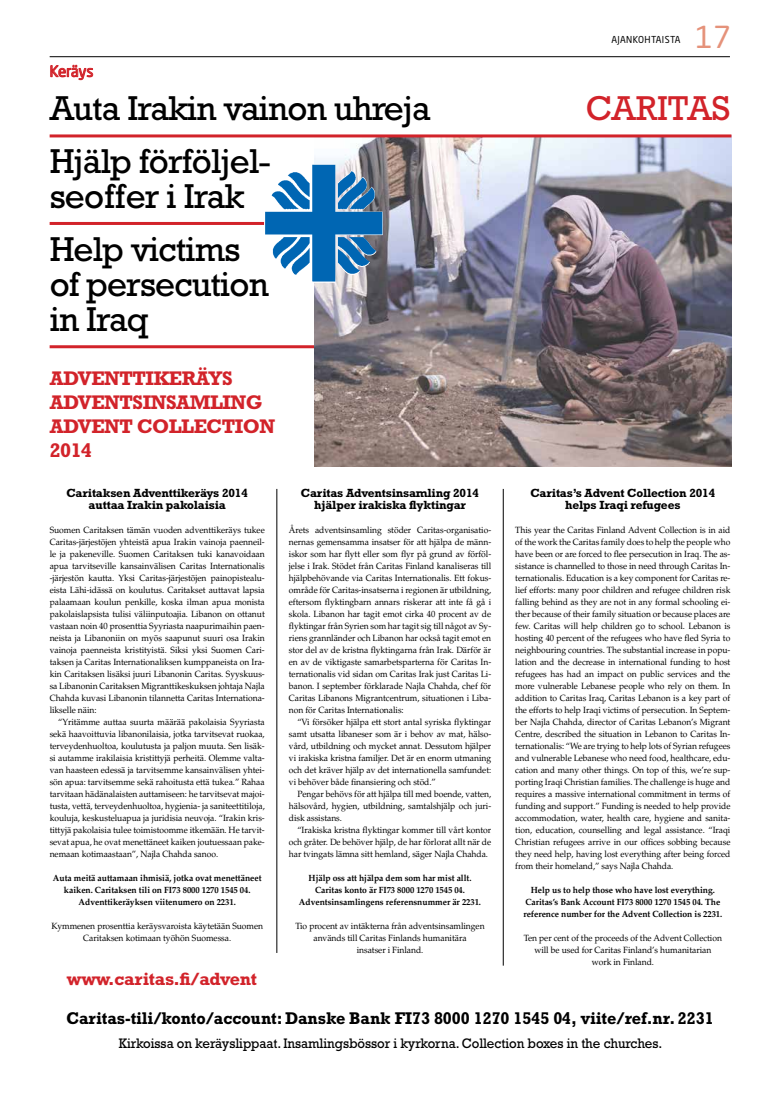
<style>
.page{position:relative;width:780px;height:1106px;background:#fff}
.page>*{position:absolute;margin:0;border:0;box-sizing:border-box;transform-origin:0 0}
.t1{font:35px/35px "Rockwell Std";letter-spacing:-.025em;color:#000}
.t2{font:35px "Rockwell Std";color:#d2232a}
.t3{font:30px "Neo Sans Std";color:#e5927a}
.t4{font:700 20px/24px "Rockwell Std";letter-spacing:-.025em;color:#d2232a}
.t5{font:700 18px "Rockwell Std";letter-spacing:-.015em;color:#d2232a}
.t6{font:700 17.2px "Rockwell Std";letter-spacing:-.005em;color:#000;scale:.95 1}
.t7{font:15px "Neo Sans Std";letter-spacing:-.02em;color:#d2232a}
.t8{font:14px "Rockwell Std";letter-spacing:-.005em;color:#000;scale:.95 1}
.t9{font:700 12px/12px "Rockwell Std";letter-spacing:-.015em;color:#000;text-align:center}
.t10{font:9.5px "Neo Sans Std";letter-spacing:.04em;color:#000;scale:.95 1}
.t11{font:9px/12px "Palatino LT Std";letter-spacing:-.005em;color:#000;text-align:justify;scale:.95 1}
.t12{font:700 9px/12px "Palatino LT Std";letter-spacing:-.005em;color:#000;text-align:center;scale:.95 1}
</style>
<div class="page">
<hr style="left:50px;top:57px;width:680px;height:1px;background:#000">
<svg style="left:50px;top:64px;width:43px;height:16px"></svg>
<hr style="left:50px;top:222px;width:265px;height:3px;background:#d2232a">
<hr style="left:50px;top:345px;width:265px;height:3px;background:#d2232a">
<img style="left:315px;top:137px;width:416px;height:329px">
<hr style="left:277px;top:489px;width:1px;height:464px;background:#000">
<hr style="left:503px;top:489px;width:1px;height:476px;background:#000">
<hr style="left:50px;top:134px;width:681px;height:3px;background:#d2232a">
<img style="left:314px;top:149px;width:72px;height:148px">
<img style="left:264px;top:158px;width:120px;height:130px">
<p class="t10" style="left:611px;top:33px;width:74px">AJANKOHTAISTA</p>
<h2 class="t3" style="left:695px;top:18px;width:38px">17</h2>
<h3 class="t7" style="left:50px;top:62px;width:45px">Keräys</h3>
<h1 class="t1" style="left:50px;top:91px;width:383px">Auta Irakin vainon uhreja</h1>
<h1 class="t2" style="left:586px;top:88px;width:146px">CARITAS</h1>
<h1 class="t1" style="left:50px;top:144px;width:222px">Hjälp förföljel&shy;seoffer i Irak</h1>
<h1 class="t1" style="left:50px;top:232px;width:221px">Help victims of persecution in Iraq</h1>
<h3 class="t4" style="left:50px;top:366px;width:227px">ADVENTTIKERÄYS<br>ADVENTSINSAMLING<br>ADVENT COLLECTION<br>2014</h3>
<h3 class="t9" style="left:66px;top:487px;width:183px">Caritaksen Adventtikeräys 2014 auttaa Irakin pakolaisia</h3>
<p class="t11" style="left:50px;top:524px;width:228px">Suomen Caritaksen tämän vuoden adventtikeräys tukee Caritas-järjestöjen yhteistä apua Irakin vainoja paenneil&shy;le ja pakeneville. Suomen Caritaksen tuki kanavoidaan apua tarvitseville kansainvälisen Caritas Internationalis -järjestön kautta. Yksi Caritas-järjestöjen painopistealu&shy;eista Lähi-idässä on koulutus. Caritakset auttavat lapsia palaamaan koulun penkille, koska ilman apua monista pakolaislapsista tulisi väliinputoajia. Libanon on ottanut vastaan noin 40 prosenttia Syyriasta naapurimaihin paen&shy;neista ja Libanoniin on myös saapunut suuri osa Irakin vainoja paenneista kristityistä. Siksi yksi Suomen Cari&shy;taksen ja Caritas Internationaliksen kumppaneista on Ira&shy;kin Caritaksen lisäksi juuri Libanonin Caritas. Syyskuus&shy;sa Libanonin Caritaksen Migranttikeskuksen johtaja Najla Chahda kuvasi Libanonin tilannetta Caritas Internationa&shy;likselle näin:</p>
<p class="t11" style="left:50px;top:716px;width:228px;text-indent:9px">“Yritämme auttaa suurta määrää pakolaisia Syyriasta sekä haavoittuvia libanonilaisia, jotka tarvitsevat ruokaa, terveydenhuoltoa, koulutusta ja paljon muuta. Sen lisäk&shy;si autamme irakilaisia kristittyjä perheitä. Olemme valta&shy;van haasteen edessä ja tarvitsemme kansainvälisen yhtei&shy;sön apua: tarvitsemme sekä rahoitusta että tukea.” Rahaa tarvitaan hädänalaisten auttamiseen: he tarvitsevat majoi&shy;tusta, vettä, terveydenhuoltoa, hygienia- ja saniteettitiloja, kouluja, keskusteluapua ja juridisia neuvoja. “Irakin kris&shy;tittyjä pakolaisia tulee toimistoomme itkemään. He tarvit&shy;sevat apua, he ovat menettäneet kaiken joutuessaan pake&shy;nemaan kotimaastaan”, Najla Chahda sanoo.</p>
<p class="t12" style="left:53px;top:872px;width:221px">Auta meitä auttamaan ihmisiä, jotka ovat menettäneet kaiken. Caritaksen tili on FI73 8000 1270 1545 04.<br>Adventtikeräyksen viitenumero on 2231.</p>
<p class="t11" style="left:51px;top:920px;width:224px;text-align:center">Kymmenen prosenttia keräysvaroista käytetään Suomen<br>Caritaksen kotimaan työhön Suomessa.</p>
<h3 class="t9" style="left:530px;top:487px;width:186px">Caritas’s Advent Collection 2014 helps Iraqi refugees</h3>
<p class="t11" style="left:515px;top:524px;width:228px">This year the Caritas Finland Advent Collection is in aid of the work the Caritas family does to help the people who have been or are forced to flee persecution in Iraq. The as&shy;sistance is channelled to those in need through Caritas In&shy;ternationalis. Education is a key component for Caritas re&shy;lief efforts: many poor children and refugee children risk falling behind as they are not in any formal schooling ei&shy;ther because of their family situation or because places are few. Caritas will help children go to school. Lebanon is hosting 40 percent of the refugees who have fled Syria to neighbouring countries. The substantial increase in popu&shy;lation and the decrease in international funding to host refugees has had an impact on public services and the more vulnerable Lebanese people who rely on them. In addition to Caritas Iraq, Caritas Lebanon is a key part of the efforts to help Iraqi victims of persecution. In Septem&shy;ber Najla Chahda, director of Caritas Lebanon’s Migrant Centre, described the situation in Lebanon to Caritas In&shy;ternationalis: “We are trying to help lots of Syrian refugees and vulnerable Lebanese who need food, healthcare, edu&shy;cation and many other things. On top of this, we’re sup&shy;porting Iraqi Christian families. The challenge is huge and requires a massive international commitment in terms of funding and support.” Funding is needed to help provide accommodation, water, health care, hygiene and sanita&shy;tion, education, counselling and legal assistance. “Iraqi Christian refugees arrive in our offices sobbing because they need help, having lost everything after being forced from their homeland,” says Najla Chahda.</p>
<p class="t12" style="left:523px;top:884px;width:211px">Help us to help those who have lost everything.<br>Caritas’s Bank Account FI73 8000 1270 1545 04. The reference number for the Advent Collection is 2231.</p>
<p class="t11" style="left:523px;top:932px;width:210px;text-align:center">Ten per cent of the proceeds of the Advent Collection will be used for Caritas Finland’s humanitarian work in Finland.</p>
<h3 class="t9" style="left:301px;top:487px;width:180px">Caritas Adventsinsamling 2014 hjälper irakiska flyktingar</h3>
<p class="t11" style="left:289px;top:524px;width:214px">Årets adventsinsamling stöder Caritas-organisatio&shy;nernas gemensamma insatser för att hjälpa de männ&shy;iskor som har flytt eller som flyr på grund av förföl&shy;jelse i Irak. Stödet från Caritas Finland kanaliseras till hjälpbehövande via Caritas Internationalis. Ett fokus&shy;område för Caritas-insatserna i regionen är utbildning, eftersom flyktingbarn annars riskerar att inte få gå i skola. Libanon har tagit emot cirka 40 procent av de flyktingar från Syrien som har tagit sig till något av Sy&shy;riens grannländer och Libanon har också tagit emot en stor del av de kristna flyktingarna från Irak. Därför är en av de viktigaste samarbetsparterna för Caritas In&shy;ternationalis vid sidan om Caritas Irak just Caritas Li&shy;banon. I september förklarade Najla Chahda, chef för Caritas Libanons Migrantcentrum, situationen i Liba&shy;non för Caritas Internationalis:</p>
<p class="t11" style="left:289px;top:716px;width:214px;text-indent:9px">“Vi försöker hjälpa ett stort antal syriska flyktingar samt utsatta libaneser som är i behov av mat, hälso&shy;vård, utbildning och mycket annat. Dessutom hjälper vi irakiska kristna familjer. Det är en enorm utmaning och det kräver hjälp av det internationella samfundet: vi behöver både finansiering och stöd.”</p>
<p class="t11" style="left:289px;top:788px;width:214px;text-indent:9px">Pengar behövs för att hjälpa till med boende, vatten, hälsovård, hygien, utbildning, samtalshjälp och juri&shy;disk assistans.</p>
<p class="t11" style="left:289px;top:824px;width:214px;text-indent:9px">“Irakiska kristna flyktingar kommer till vårt kontor och gråter. De behöver hjälp, de har förlorat allt när de har tvingats lämna sitt hemland, säger Najla Chahda.</p>
<p class="t12" style="left:299px;top:872px;width:193px">Hjälp oss att hjälpa dem som har mist allt.<br>Caritas konto är FI73 8000 1270 1545 04.<br>Adventsinsamlingens referensnummer är 2231.</p>
<p class="t11" style="left:295px;top:920px;width:201px;text-align:center">Tio procent av intäkterna från adventsinsamlingen används till Caritas Finlands humanitära<br>insatser i Finland.</p>
<h3 class="t5" style="left:67px;top:968px;width:192px">www.caritas.fi/advent</h3>
<h3 class="t6" style="left:66px;top:1008px;width:682px">Caritas-tili/konto/account: Danske Bank FI73 8000 1270 1545 04, viite/ref.nr. 2231</h3>
<h3 class="t8" style="left:119px;top:1035px;width:573px">Kirkoissa on keräyslippaat. Insamlingsbössor i kyrkorna. Collection boxes in the churches.</h3>
</div>
